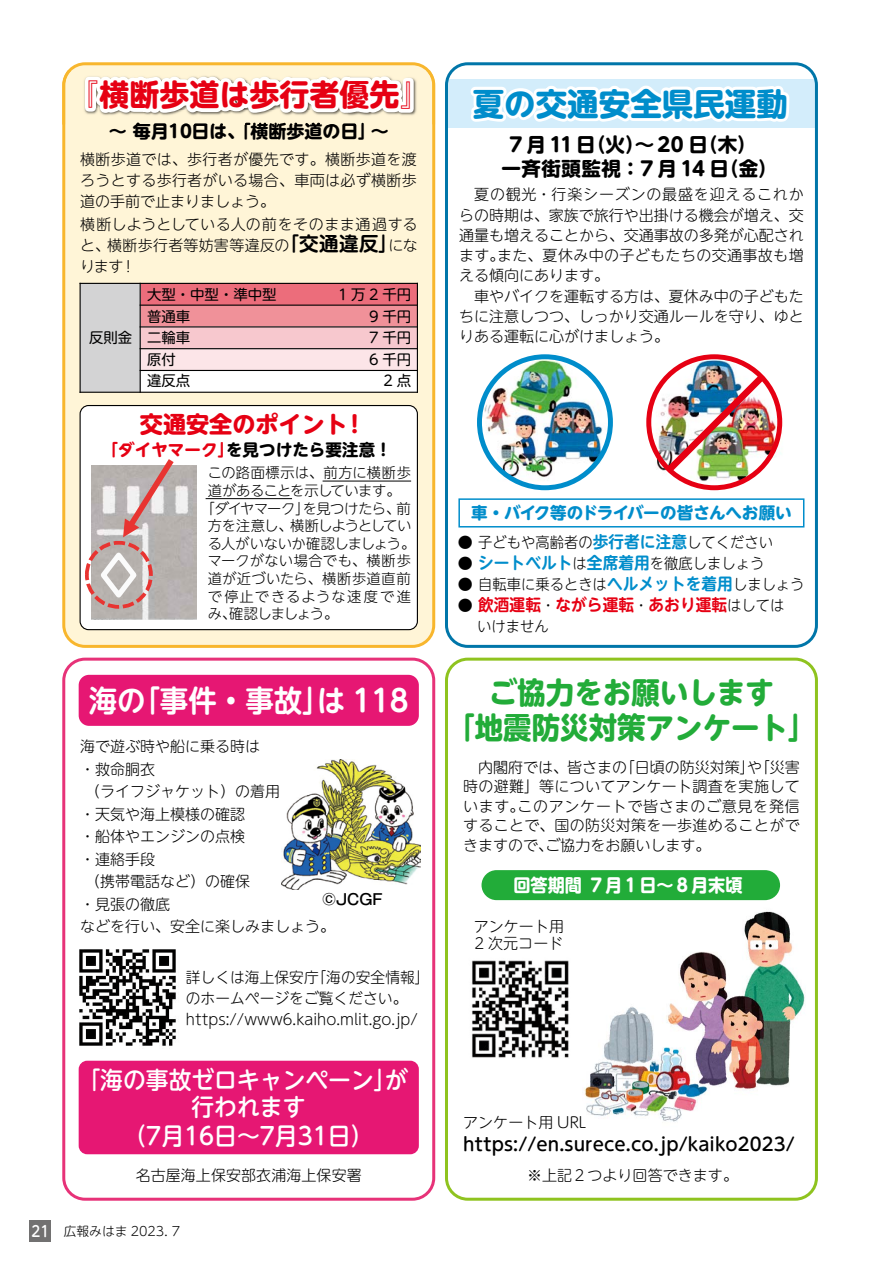
<style>
.page{position:relative;width:893px;height:1263px;background:#fff}
.page>*{position:absolute;margin:0;border:0;box-sizing:border-box;transform-origin:0 0}
.t1{font:700 31.5px "UD Shin M Go Pro";color:#008dcb}
.t2{font:700 30px "UD Shin M Go Pro";color:#22ac39;scale:.95 1}
.t3{font:700 30px "UD Shin M Go Pro De";color:#fff;scale:.95 1}
.t4{font:700 30px "UD Shin M Go Pro";color:#e60013}
.t5{font:500 24px/27.9px "UD Shin M Go Pro";color:#fff;text-align:center;scale:.95 1}
.t6{font:700 23.1px "UD Shin M Go Pro";color:#e60013}
.t7{font:700 19.5px/24px "UD Shin M Go Pro";letter-spacing:.02em;color:#000}
.t8{font:500 18px "UD Shin M Go Pro";letter-spacing:.005em;color:#000}
.t9{font:700 18px "UD Shin M Go Pro";color:#000}
.t10{font:700 18px "UD Shin M Go Pro";letter-spacing:.005em;color:#fff;scale:.95 1}
.t11{font:700 16.5px "UD Shin M Go Pro De";letter-spacing:.005em;color:#e60013;scale:.95 1}
.t12{font:700 16.5px "UD Shin M Go Pro";letter-spacing:-.01em;color:#008dcb}
.t13{font:700 16.5px "UD Shin M Go Pro";letter-spacing:.005em;color:#000}
.t14{font:300 15px/20.2px "UD Shin M Go Pro";letter-spacing:.005em;color:#000;text-align:justify}
.t15{font:300 15px "UD Shin M Go Pro";letter-spacing:.005em;color:#000;scale:.95 1}
.t16{font:500 15px "Gothic MB101 Pr 6";color:#000}
.t17{font:14.4px/21.6px "UD Shin M Go Pro";color:#000}
.t18{font:14.4px/21.6px "UD Shin M Go Pro";letter-spacing:.125em;color:#000;text-align:right}
.t19{font:300 14.25px "UD Shin M Go Pro";letter-spacing:-.035em;color:#000}
.t20{font:300 14.25px "UD Shin M Go Pro";letter-spacing:.035em;color:#000}
.t21{font:300 14.25px "UD Shin M Go Pro";letter-spacing:-.05em;color:#000}
.t22{font:300 14.25px "UD Shin M Go Pro";letter-spacing:-.03em;color:#000}
.t23{font:300 14.25px "UD Shin M Go Pro";letter-spacing:.03em;color:#000}
.t24{font:300 14.25px "UD Shin M Go Pro";letter-spacing:.1em;color:#000}
.t25{font:300 14.25px "UD Shin M Go Pro";letter-spacing:-.075em;color:#000}
.t26{font:300 12.75px "UD Shin M Go Pro";color:#000}
.s1{font-family:"UD Shin M Go Pro De";font-weight:700;font-size:19.5px}
.s2{color:#e60013}
.s3{font-family:"UD Shin M Go Pro De";font-weight:700;font-size:16.5px;color:#008dcb}
.s4{font-family:"UD Shin M Go Pro";font-weight:300;font-size:15px;color:#000}
.s5{font-weight:500;font-size:15px;color:#fff}
</style>
<div class="page">
<svg style="left:62px;top:62px;width:373px;height:586px;background:#fdf0cc"></svg>
<div style="left:446px;top:79px;width:370px;height:49px;background:#d3edfb"></div>
<div style="left:445px;top:62px;width:373px;height:586px;border:3px solid #0076a9;border-radius:21px"></div>
<div style="left:445px;top:658px;width:373px;height:543px;border:3px solid #8fc31f;border-radius:21px"></div>
<div style="left:62px;top:658px;width:373px;height:543px;border:3px solid #e73278;border-radius:21px"></div>
<img style="left:281px;top:759px;width:139px;height:131px">
<img style="left:79px;top:949px;width:97px;height:100px">
<div style="left:481px;top:870px;width:299px;height:30px;background:#22ac39;border-radius:15px"></div>
<img style="left:584px;top:911px;width:221px;height:211px">
<img style="left:477px;top:354px;width:136px;height:137px">
<img style="left:646px;top:354px;width:137px;height:137px">
<div style="left:80px;top:405px;width:337px;height:225px;background:#fff;border-radius:9px"></div>
<div style="left:80px;top:405px;width:338px;height:225px;border:1px solid #000;border-radius:9px"></div>
<img style="left:91px;top:466px;width:106px;height:153px">
<div style="left:80px;top:283px;width:337px;height:109px;background:#fff"></div>
<div style="left:80px;top:283px;width:337px;height:22px;background:#ec6d7b"></div>
<div style="left:80px;top:305px;width:337px;height:22px;background:#f09199"></div>
<div style="left:80px;top:327px;width:337px;height:22px;background:#f7c8ce"></div>
<div style="left:80px;top:348px;width:337px;height:22px;background:#fce5e8"></div>
<div style="left:80px;top:283px;width:60px;height:109px;background:#d3d3d4"></div>
<img style="left:62px;top:71px;width:373px;height:54px">
<svg style="left:81px;top:62px;width:336px;height:81px"></svg>
<hr style="left:80px;top:283px;width:337px;height:1px;background:#000">
<hr style="left:140px;top:305px;width:277px;height:1px;background:#000">
<hr style="left:140px;top:326px;width:277px;height:1px;background:#000">
<hr style="left:140px;top:348px;width:277px;height:1px;background:#000">
<hr style="left:80px;top:392px;width:337px;height:1px;background:#000">
<hr style="left:140px;top:370px;width:277px;height:1px;background:#000">
<hr style="left:80px;top:283px;width:1px;height:109px;background:#000">
<hr style="left:417px;top:283px;width:1px;height:109px;background:#000">
<hr style="left:140px;top:283px;width:1px;height:109px;background:#000">
<svg style="left:96px;top:546px;width:44px;height:58px"></svg>
<div style="left:85px;top:541px;width:68px;height:68px;border:4px dashed #e83431;border-radius:50%"></div>
<svg style="left:123px;top:459px;width:51px;height:78px"></svg>
<hr style="left:323px;top:481px;width:88px;height:1px;background:#000">
<hr style="left:206px;top:498px;width:86px;height:1px;background:#000">
<svg style="left:470px;top:85px;width:320px;height:37px;background:#f9fcfe"></svg>
<div style="left:477px;top:354px;width:136px;height:136px;border:5px solid #008dcb;border-radius:50%"></div>
<div style="left:646px;top:354px;width:136px;height:136px;border:5px solid #e60013;border-radius:50%"></div>
<img style="left:660px;top:368px;width:111px;height:111px">
<img style="left:471px;top:960px;width:98px;height:98px">
<div style="left:79px;top:675px;width:340px;height:51px;background:#e61773;border-radius:10px"></div>
<div style="left:79px;top:1061px;width:340px;height:93px;background:#e61773;border-radius:9px"></div>
<div style="left:458px;top:498px;width:346px;height:29px;border:2px solid #008dcb"></div>
<div style="left:30px;top:1220px;width:21px;height:22px;background:#727171"></div>
<h2 class="t4" style="left:68px;top:70px;width:364px">『横断歩道は歩行者優先』</h2>
<p class="t9" style="left:109px;top:117px;width:281px">～ 毎月10日は、「横断歩道の日」～</p>
<p class="t14" style="left:80px;top:148px;width:338px;line-height:21px">横断歩道では、歩行者が優先です。横断歩道を渡ろうとする歩行者がいる場合、車両は必ず横断歩道の手前で止まりましょう。</p>
<p class="t14" style="left:80px;top:213px;width:339px;line-height:21px">横断しようとしている人の前をそのまま通過すると、横断歩行者等妨害等違反の<span class="s1">「交通違反」</span>になります！</p>
<p class="t17" style="left:89px;top:326px;width:45px">反則金</p>
<p class="t17" style="left:147px;top:283px;width:131px">大型・中型・準中型普通車<br>二輪車<br>原付<br>違反点</p>
<p class="t18" style="left:338px;top:283px;width:75px">1万2千円<br>9 千円<br>7 千円<br>6 千円<br>2点</p>
<h3 class="t6" style="left:140px;top:405px;width:228px">交通安全のポイント！</h3>
<p class="t13" style="left:102px;top:436px;width:292px"><span class="s2">「ダイヤマーク」</span>を見つけたら要注意！</p>
<p class="t20" style="left:208px;top:461px;width:205px">この路面標示は、前方に横断歩</p>
<p class="t19" style="left:208px;top:479px;width:195px">道があることを示しています。</p>
<p class="t19" style="left:201px;top:497px;width:211px">「ダイヤマーク」を見つけたら、前</p>
<p class="t21" style="left:208px;top:514px;width:205px">方を注意し、横断しようとしてい</p>
<p class="t22" style="left:208px;top:532px;width:209px">る人がいないか確認しましょう。</p>
<p class="t20" style="left:208px;top:549px;width:205px">マークがない場合でも、横断歩</p>
<p class="t23" style="left:208px;top:567px;width:205px">道が近づいたら、横断歩道直前</p>
<p class="t24" style="left:208px;top:585px;width:205px">で停止できるような速度で進</p>
<p class="t25" style="left:208px;top:602px;width:132px">み、確認しましょう。</p>
<h2 class="t3" style="left:89px;top:676px;width:338px">海の「事件・事故」は 118</h2>
<p class="t14" style="left:80px;top:736px;width:181px">海で遊ぶ時や船に乗る時は</p>
<p class="t14" style="left:80px;top:758px;width:76px">・救命胴衣</p>
<p class="t14" style="left:85px;top:781px;width:196px">（ライフジャケット）の着用</p>
<p class="t14" style="left:80px;top:803px;width:166px">・天気や海上模様の確認</p>
<p class="t14" style="left:80px;top:826px;width:166px">・船体やエンジンの点検</p>
<p class="t14" style="left:80px;top:848px;width:76px">・連絡手段</p>
<p class="t14" style="left:85px;top:871px;width:166px">（携帯電話など）の確保</p>
<p class="t14" style="left:80px;top:893px;width:91px">・見張の徹底</p>
<p class="t14" style="left:80px;top:916px;width:256px">などを行い、安全に楽しみましょう。</p>
<p class="t16" style="left:323px;top:887px;width:62px">©JCGF</p>
<p class="t14" style="left:186px;top:966px;width:245px;line-height:21px;text-align:left">詳しくは海上保安庁「海の安全情報」のホームページをご覧ください。https://www6.kaiho.mlit.go.jp/</p>
<h3 class="t5" style="left:77px;top:1065px;width:350px">「海の事故ゼロキャンペーン」が行われます<br>（7月16日～7月31日）</h3>
<h1 class="t1" style="left:473px;top:78px;width:317px">夏の交通安全県民運動</h1>
<h3 class="t7" style="left:501px;top:132px;width:278px;text-indent:8px">7 月 11 日（火）～ 20 日（木）一斉街頭監視：7 月 14 日（金）</h3>
<p class="t14" style="left:459px;top:184px;width:346px;text-align:left">　夏の観光・行楽シーズンの最盛を迎えるこれからの時期は、家族で旅行や出掛ける機会が増え、交通量も増えることから、交通事故の多発が心配されます。また、夏休み中の子どもたちの交通事故も増える傾向にあります。<br>　車やバイクを運転する方は、夏休み中の子どもたちに注意しつつ、しっかり交通ルールを守り、ゆとりある運転に心がけましょう。</p>
<p class="t12" style="left:471px;top:499px;width:322px">車・バイク等のドライバーの皆さんへお願い</p>
<p class="t14" style="left:458px;top:531px;width:317px">● 子どもや高齢者の<span class="s3">歩行者に注意</span>してください</p>
<p class="t14" style="left:458px;top:552px;width:308px">● <span class="s3">シートベルト</span>は<span class="s3">全席着用</span>を徹底しましょう</p>
<p class="t14" style="left:458px;top:573px;width:348px">● 自転車に乗るときは<span class="s3">ヘルメットを着用</span>しましょう</p>
<p class="t11" style="left:458px;top:591px;width:345px"><span class="s4">●</span> 飲酒運転<span class="s4">・</span>ながら運転<span class="s4">・</span>あおり運転<span class="s4">はしては</span></p>
<p class="t15" style="left:458px;top:614px;width:97px">　 いけません</p>
<h2 class="t2" style="left:489px;top:668px;width:301px">ご協力をお願いします</h2>
<h2 class="t2" style="left:446px;top:703px;width:391px">「地震防災対策アンケート」</h2>
<p class="t14" style="left:463px;top:757px;width:338px;line-height:19.5px">　内閣府では、皆さまの「日頃の防災対策」や「災害時の避難」等についてアンケート調査を実施しています。このアンケートで皆さまのご意見を発信することで、国の防災対策を一歩進めることができますので、ご協力をお願いします。</p>
<p class="t10" style="left:513px;top:870px;width:243px">回答期間 ７月１日～８月末頃</p>
<p class="t14" style="left:474px;top:917px;width:92px;line-height:16.5px">アンケート用<br>2 次元コード</p>
<p class="t14" style="left:463px;top:1111px;width:125px">アンケート用 URL</p>
<p class="t8" style="left:463px;top:1129px;width:333px">https://en.surece.co.jp/kaiko2023/</p>
<p class="t14" style="left:136px;top:1164px;width:228px">名古屋海上保安部衣浦海上保安署</p>
<p class="t14" style="left:527px;top:1164px;width:212px">※上記２つより回答できます。</p>
<p class="t26" style="left:31px;top:1221px;width:150px"><span class="s5">21</span> 広報みはま 2023. 7</p>
</div>
